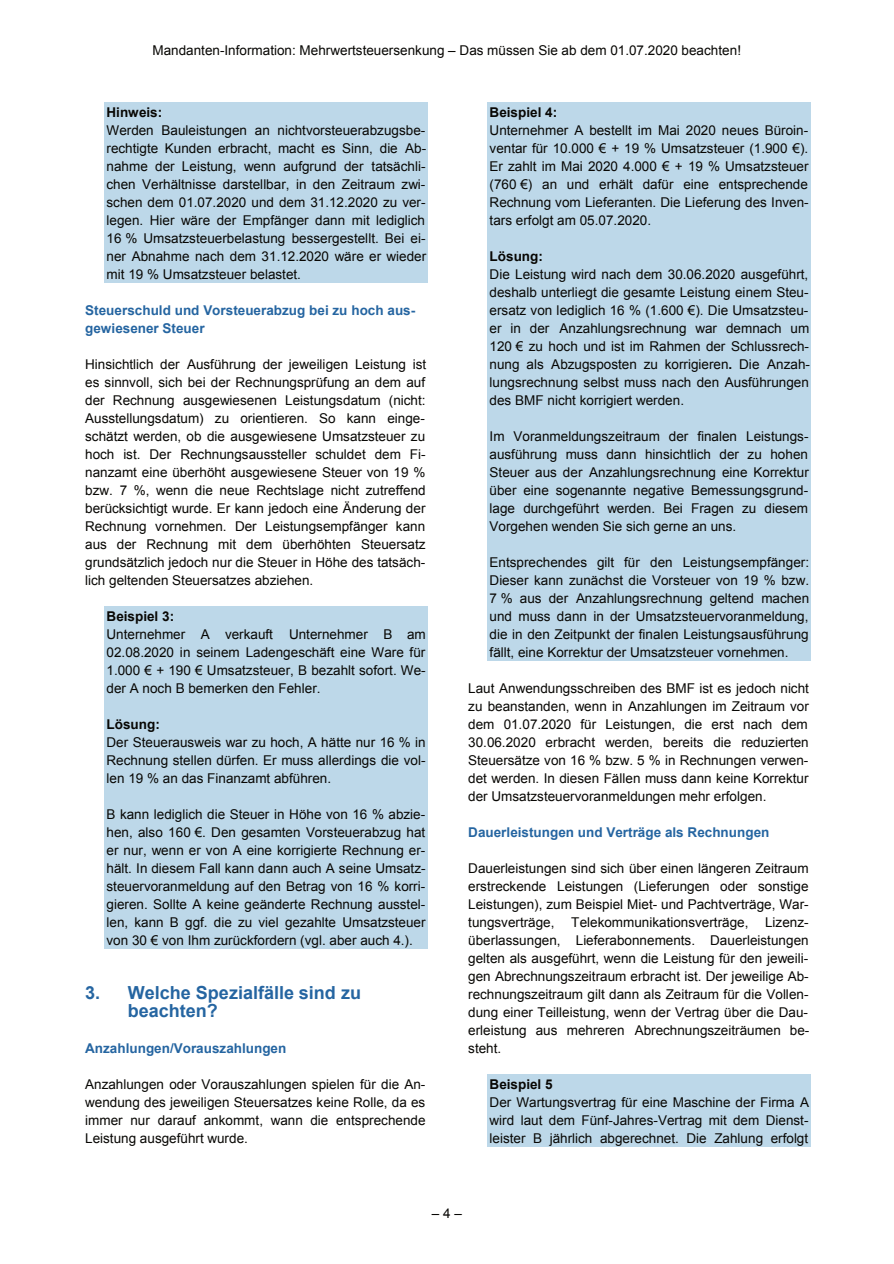
<style>
.page{position:relative;width:894px;height:1264px;background:#fff}
.page>*{position:absolute;margin:0;border:0;box-sizing:border-box;transform-origin:0 0}
.t1{font:700 18px/18px "Arial";color:#2565a1}
.t2{font:13.5px/18px "Arial";color:#080704;text-align:justify}
.t3{font:700 13.5px/18px "Arial";color:#2565a1}
.t4{font:700 13.5px "Arial";color:#080704}
.s1{font-weight:700}
</style>
<div class="page">
<div style="left:104px;top:102px;width:324px;height:18px;background:#bdd8e9"></div>
<div style="left:104px;top:120px;width:324px;height:18px;background:#bdd8e9"></div>
<div style="left:104px;top:138px;width:324px;height:18px;background:#bdd8e9"></div>
<div style="left:104px;top:156px;width:324px;height:18px;background:#bdd8e9"></div>
<div style="left:104px;top:174px;width:324px;height:18px;background:#bdd8e9"></div>
<div style="left:104px;top:192px;width:324px;height:18px;background:#bdd8e9"></div>
<div style="left:104px;top:210px;width:324px;height:18px;background:#bdd8e9"></div>
<div style="left:104px;top:228px;width:324px;height:18px;background:#bdd8e9"></div>
<div style="left:104px;top:246px;width:324px;height:18px;background:#bdd8e9"></div>
<div style="left:104px;top:264px;width:324px;height:18px;background:#bdd8e9"></div>
<div style="left:104px;top:606px;width:324px;height:18px;background:#bdd8e9"></div>
<div style="left:104px;top:624px;width:324px;height:18px;background:#bdd8e9"></div>
<div style="left:104px;top:642px;width:324px;height:18px;background:#bdd8e9"></div>
<div style="left:104px;top:660px;width:324px;height:18px;background:#bdd8e9"></div>
<div style="left:104px;top:678px;width:324px;height:36px;background:#bdd8e9"></div>
<div style="left:104px;top:714px;width:324px;height:18px;background:#bdd8e9"></div>
<div style="left:104px;top:732px;width:324px;height:18px;background:#bdd8e9"></div>
<div style="left:104px;top:750px;width:324px;height:18px;background:#bdd8e9"></div>
<div style="left:104px;top:768px;width:324px;height:36px;background:#bdd8e9"></div>
<div style="left:104px;top:804px;width:324px;height:18px;background:#bdd8e9"></div>
<div style="left:104px;top:822px;width:324px;height:18px;background:#bdd8e9"></div>
<div style="left:104px;top:840px;width:324px;height:18px;background:#bdd8e9"></div>
<div style="left:104px;top:858px;width:324px;height:18px;background:#bdd8e9"></div>
<div style="left:104px;top:876px;width:324px;height:18px;background:#bdd8e9"></div>
<div style="left:104px;top:894px;width:324px;height:18px;background:#bdd8e9"></div>
<div style="left:104px;top:912px;width:324px;height:18px;background:#bdd8e9"></div>
<div style="left:104px;top:930px;width:324px;height:18px;background:#bdd8e9"></div>
<div style="left:487px;top:102px;width:323px;height:18px;background:#bdd8e9"></div>
<div style="left:487px;top:120px;width:323px;height:18px;background:#bdd8e9"></div>
<div style="left:487px;top:138px;width:323px;height:18px;background:#bdd8e9"></div>
<div style="left:487px;top:156px;width:323px;height:18px;background:#bdd8e9"></div>
<div style="left:487px;top:174px;width:323px;height:18px;background:#bdd8e9"></div>
<div style="left:487px;top:192px;width:323px;height:18px;background:#bdd8e9"></div>
<div style="left:487px;top:210px;width:323px;height:36px;background:#bdd8e9"></div>
<div style="left:487px;top:246px;width:323px;height:18px;background:#bdd8e9"></div>
<div style="left:487px;top:264px;width:323px;height:18px;background:#bdd8e9"></div>
<div style="left:487px;top:282px;width:323px;height:18px;background:#bdd8e9"></div>
<div style="left:487px;top:300px;width:323px;height:18px;background:#bdd8e9"></div>
<div style="left:487px;top:318px;width:323px;height:18px;background:#bdd8e9"></div>
<div style="left:487px;top:336px;width:323px;height:18px;background:#bdd8e9"></div>
<div style="left:487px;top:354px;width:323px;height:18px;background:#bdd8e9"></div>
<div style="left:487px;top:372px;width:323px;height:18px;background:#bdd8e9"></div>
<div style="left:487px;top:390px;width:323px;height:36px;background:#bdd8e9"></div>
<div style="left:487px;top:426px;width:323px;height:18px;background:#bdd8e9"></div>
<div style="left:487px;top:444px;width:323px;height:18px;background:#bdd8e9"></div>
<div style="left:487px;top:462px;width:323px;height:18px;background:#bdd8e9"></div>
<div style="left:487px;top:480px;width:323px;height:18px;background:#bdd8e9"></div>
<div style="left:487px;top:498px;width:323px;height:18px;background:#bdd8e9"></div>
<div style="left:487px;top:516px;width:323px;height:36px;background:#bdd8e9"></div>
<div style="left:487px;top:552px;width:323px;height:18px;background:#bdd8e9"></div>
<div style="left:487px;top:570px;width:323px;height:18px;background:#bdd8e9"></div>
<div style="left:487px;top:588px;width:323px;height:18px;background:#bdd8e9"></div>
<div style="left:487px;top:606px;width:323px;height:18px;background:#bdd8e9"></div>
<div style="left:487px;top:624px;width:323px;height:18px;background:#bdd8e9"></div>
<div style="left:487px;top:642px;width:323px;height:18px;background:#bdd8e9"></div>
<div style="left:487px;top:1074px;width:323px;height:18px;background:#bdd8e9"></div>
<div style="left:487px;top:1092px;width:323px;height:18px;background:#bdd8e9"></div>
<div style="left:487px;top:1110px;width:323px;height:18px;background:#bdd8e9"></div>
<div style="left:487px;top:1128px;width:323px;height:18px;background:#bdd8e9"></div>
<p class="t2" style="left:152px;top:43px;width:590px">Mandanten-Information: Mehrwertsteuersenkung – Das müssen Sie ab dem 01.07.2020 beachten!</p>
<p class="t4" style="left:106px;top:107px;width:57px">Hinweis:</p>
<p class="t2" style="left:106px;top:122px;width:321px">Werden Bauleistungen an nichtvorsteuerabzugsbe&shy;rechtigte Kunden erbracht, macht es Sinn, die Ab&shy;nahme der Leistung, wenn aufgrund der tatsächli&shy;chen Verhältnisse darstellbar, in den Zeitraum zwi&shy;schen dem 01.07.2020 und dem 31.12.2020 zu ver&shy;legen. Hier wäre der Empfänger dann mit lediglich 16 % Umsatzsteuerbelastung bessergestellt. Bei ei&shy;ner Abnahme nach dem 31.12.2020 wäre er wieder mit 19 % Umsatzsteuer belastet.</p>
<p class="t3" style="left:85px;top:302px;width:331px">Steuerschuld und Vorsteuerabzug bei zu hoch aus&shy;gewiesener Steuer</p>
<p class="t2" style="left:85px;top:356px;width:342px">Hinsichtlich der Ausführung der jeweiligen Leistung ist es sinnvoll, sich bei der Rechnungsprüfung an dem auf der Rechnung ausgewiesenen Leistungsdatum (nicht:<br>Ausstellungsdatum) zu orientieren. So kann einge&shy;schätzt werden, ob die ausgewiesene Umsatzsteuer zu hoch ist. Der Rechnungsaussteller schuldet dem Fi&shy;nanzamt eine überhöht ausgewiesene Steuer von 19 % bzw. 7 %, wenn die neue Rechtslage nicht zutreffend berücksichtigt wurde. Er kann jedoch eine Änderung der Rechnung vornehmen. Der Leistungsempfänger kann aus der Rechnung mit dem überhöhten Steuersatz grundsätzlich jedoch nur die Steuer in Höhe des tatsäch&shy;lich geltenden Steuersatzes abziehen.</p>
<p class="t4" style="left:106px;top:611px;width:69px">Beispiel 3:</p>
<p class="t2" style="left:106px;top:626px;width:320px">Unternehmer A verkauft Unternehmer B am 02.08.2020 in seinem Ladengeschäft eine Ware für 1.000 € + 190 € Umsatzsteuer, B bezahlt sofort. We&shy;der A noch B bemerken den Fehler.</p>
<p class="t4" style="left:106px;top:719px;width:55px">Lösung:</p>
<p class="t2" style="left:106px;top:734px;width:320px">Der Steuerausweis war zu hoch, A hätte nur 16 % in Rechnung stellen dürfen. Er muss allerdings die vol&shy;len 19 % an das Finanzamt abführen.</p>
<p class="t2" style="left:106px;top:806px;width:320px">B kann lediglich die Steuer in Höhe von 16 % abzie&shy;hen, also 160 €. Den gesamten Vorsteuerabzug hat er nur, wenn er von A eine korrigierte Rechnung er&shy;hält. In diesem Fall kann dann auch A seine Umsatz&shy;steuervoranmeldung auf den Betrag von 16 % korri&shy;gieren. Sollte A keine geänderte Rechnung ausstel&shy;len, kann B ggf. die zu viel gezahlte Umsatzsteuer von 30 € von Ihm zurückfordern (vgl. aber auch 4.).</p>
<h1 class="t1" style="left:128px;top:985px;width:234px;text-indent:-43px">3. Welche Spezialfälle sind zu beachten?</h1>
<p class="t3" style="left:85px;top:1040px;width:202px">Anzahlungen/Vorauszahlungen</p>
<p class="t2" style="left:85px;top:1076px;width:341px">Anzahlungen oder Vorauszahlungen spielen für die An&shy;wendung des jeweiligen Steuersatzes keine Rolle, da es immer nur darauf ankommt, wann die entsprechende Leistung ausgeführt wurde.</p>
<p class="t4" style="left:489px;top:107px;width:69px">Beispiel 4:</p>
<p class="t2" style="left:489px;top:122px;width:320px">Unternehmer A bestellt im Mai 2020 neues Büroin&shy;ventar für 10.000 € + 19 % Umsatzsteuer (1.900 €).<br>Er zahlt im Mai 2020 4.000 € + 19 % Umsatzsteuer (760 €) an und erhält dafür eine entsprechende Rechnung vom Lieferanten. Die Lieferung des Inven&shy;tars erfolgt am 05.07.2020.</p>
<p class="t4" style="left:489px;top:251px;width:55px">Lösung:</p>
<p class="t2" style="left:489px;top:266px;width:322px;text-align:left">Die Leistung wird nach dem 30.06.2020 ausgeführt, deshalb unterliegt die gesamte Leistung einem Steu&shy;ersatz von lediglich 16 % (1.600 €). Die Umsatzsteu&shy;er in der Anzahlungsrechnung war demnach um 120 € zu hoch und ist im Rahmen der Schlussrech&shy;nung als Abzugsposten zu korrigieren<span class="s1">.</span> Die Anzah&shy;lungsrechnung selbst muss nach den Ausführungen des BMF nicht korrigiert werden.</p>
<p class="t2" style="left:489px;top:428px;width:321px">Im Voranmeldungszeitraum der finalen Leistungs&shy;ausführung muss dann hinsichtlich der zu hohen Steuer aus der Anzahlungsrechnung eine Korrektur über eine sogenannte negative Bemessungsgrund&shy;lage durchgeführt werden. Bei Fragen zu diesem Vorgehen wenden Sie sich gerne an uns.</p>
<p class="t2" style="left:489px;top:554px;width:321px">Entsprechendes gilt für den Leistungsempfänger:<br>Dieser kann zunächst die Vorsteuer von 19 % bzw.<br>7 % aus der Anzahlungsrechnung geltend machen und muss dann in der Umsatzsteuervoranmeldung, die in den Zeitpunkt der finalen Leistungsausführung fällt, eine Korrektur der Umsatzsteuer vornehmen.</p>
<p class="t2" style="left:468px;top:680px;width:342px">Laut Anwendungsschreiben des BMF ist es jedoch nicht zu beanstanden, wenn in Anzahlungen im Zeitraum vor dem 01.07.2020 für Leistungen, die erst nach dem 30.06.2020 erbracht werden, bereits die reduzierten Steuersätze von 16 % bzw. 5 % in Rechnungen verwen&shy;det werden. In diesen Fällen muss dann keine Korrektur der Umsatzsteuervoranmeldungen mehr erfolgen.</p>
<p class="t3" style="left:468px;top:824px;width:302px">Dauerleistungen und Verträge als Rechnungen</p>
<p class="t2" style="left:468px;top:860px;width:342px">Dauerleistungen sind sich über einen längeren Zeitraum erstreckende Leistungen (Lieferungen oder sonstige Leistungen), zum Beispiel Miet- und Pachtverträge, War&shy;tungsverträge, Telekommunikationsverträge, Lizenz&shy;überlassungen, Lieferabonnements. Dauerleistungen gelten als ausgeführt, wenn die Leistung für den jeweili&shy;gen Abrechnungszeitraum erbracht ist. Der jeweilige Ab&shy;rechnungszeitraum gilt dann als Zeitraum für die Vollen&shy;dung einer Teilleistung, wenn der Vertrag über die Dau&shy;erleistung aus mehreren Abrechnungszeiträumen be&shy;steht.</p>
<p class="t4" style="left:489px;top:1079px;width:65px">Beispiel 5</p>
<p class="t2" style="left:489px;top:1094px;width:321px">Der Wartungsvertrag für eine Maschine der Firma A wird laut dem Fünf-Jahres-Vertrag mit dem Dienst&shy;leister B jährlich abgerechnet. Die Zahlung erfolgt</p>
<p class="t2" style="left:432px;top:1205px;width:31px">–4–</p>
</div>
